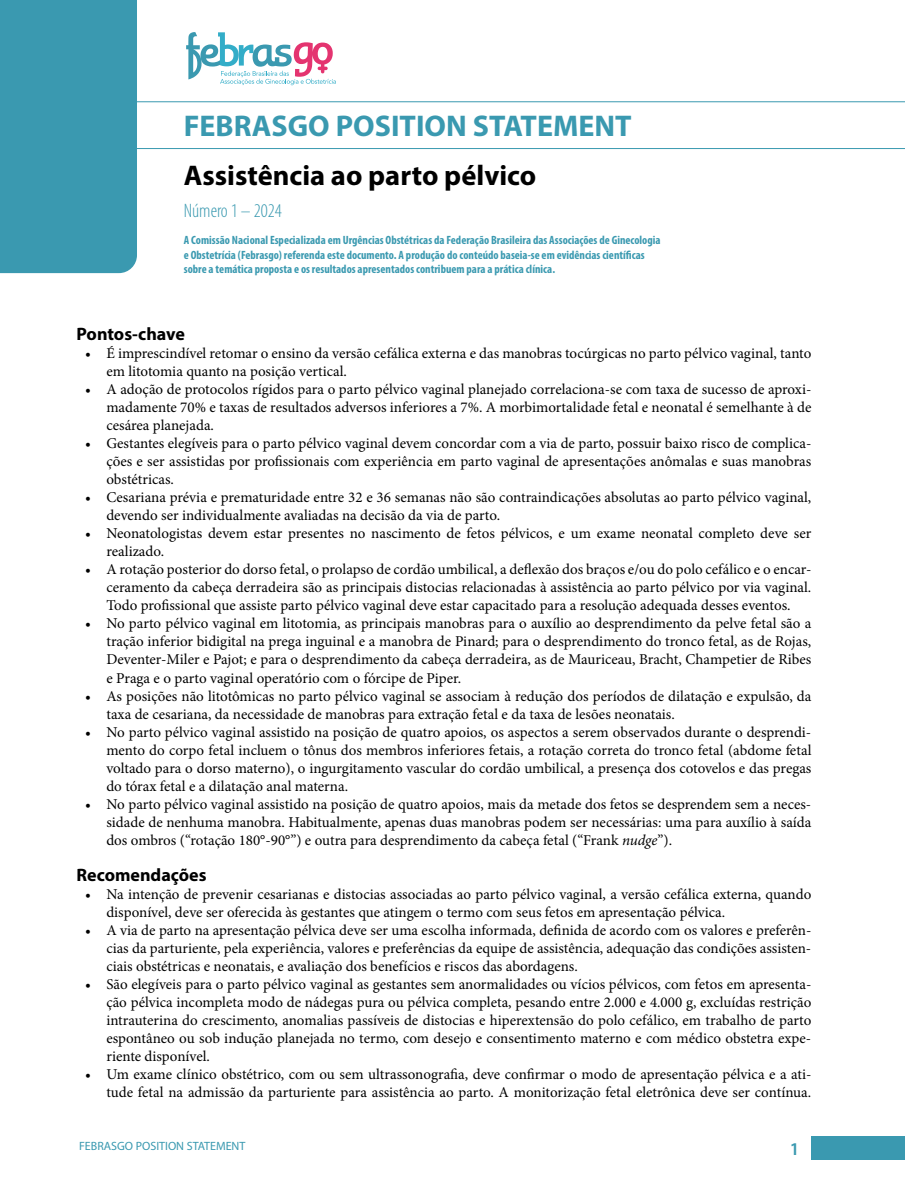
<style>
.page{position:relative;width:905px;height:1202px;background:#fff}
.page>*{position:absolute;margin:0;border:0;box-sizing:border-box;transform-origin:0 0}
.t1{font:700 30px "Myriad Pro";color:#3a99b0}
.t2{font:700 28.5px "Myriad Pro";color:#000}
.t3{font:300 condensed 19.5px "Myriad Pro";color:#3a99b0}
.t4{font:700 18px "Myriad Pro";color:#000}
.t5{font:600 18px "Myriad Pro";color:#3a99b0}
.t6{font:15px/18px "Minion Pro";color:#000;text-align:justify}
.t7{font:700 condensed 12px/14.4px "Myriad Pro";color:#3a99b0}
.t8{font:12px "Myriad Pro";color:#3a99b0}
.s1{font-style:italic}
</style>
<div class="page">
<div style="left:811px;top:1135px;width:93px;height:23px;background:#3a99b0"></div>
<svg style="left:0;top:0;width:904px;height:273px"></svg>
<h1 class="t1" style="left:184px;top:106px;width:449px">FEBRASGO POSITION STATEMENT</h1>
<h2 class="t2" style="left:184px;top:157px;width:354px">Assistência ao parto pélvico</h2>
<h3 class="t3" style="left:184px;top:199px;width:99px">Número 1 – 2024</h3>
<p class="t7" style="left:184px;top:233px;width:478px">A Comissão Nacional Especializada em Urgências Obstétricas da Federação Brasileira das Associações de Ginecologia e Obstetrícia (Febrasgo) referenda este documento. A produção do conteúdo baseia-se em evidências científicas sobre a temática proposta e os resultados apresentados contribuem para a prática clínica.</p>
<p class="t4" style="left:77px;top:322px;width:110px">Pontos-chave</p>
<p class="t6" style="left:106px;top:344px;width:706px;text-indent:-21px">• É imprescindível retomar o ensino da versão cefálica externa e das manobras tocúrgicas no parto pélvico vaginal, tanto em litotomia quanto na posição vertical.</p>
<p class="t6" style="left:106px;top:380px;width:706px;text-indent:-21px">• A adoção de protocolos rígidos para o parto pélvico vaginal planejado correlaciona-se com taxa de sucesso de aproxi&shy;madamente 70% e taxas de resultados adversos inferiores a 7%. A morbimortalidade fetal e neonatal é semelhante à de cesárea planejada.</p>
<p class="t6" style="left:106px;top:434px;width:706px;text-indent:-21px">• Gestantes elegíveis para o parto pélvico vaginal devem concordar com a via de parto, possuir baixo risco de complica&shy;ções e ser assistidas por profissionais com experiência em parto vaginal de apresentações anômalas e suas manobras obstétricas.</p>
<p class="t6" style="left:106px;top:488px;width:706px;text-indent:-21px">• Cesariana prévia e prematuridade entre 32 e 36 semanas não são contraindicações absolutas ao parto pélvico vaginal, devendo ser individualmente avaliadas na decisão da via de parto.</p>
<p class="t6" style="left:106px;top:524px;width:706px;text-indent:-21px">• Neonatologistas devem estar presentes no nascimento de fetos pélvicos, e um exame neonatal completo deve ser realizado.</p>
<p class="t6" style="left:106px;top:560px;width:706px;text-indent:-21px">• A rotação posterior do dorso fetal, o prolapso de cordão umbilical, a deflexão dos braços e/ou do polo cefálico e o encar&shy;ceramento da cabeça derradeira são as principais distocias relacionadas à assistência ao parto pélvico por via vaginal.<br>Todo profissional que assiste parto pélvico vaginal deve estar capacitado para a resolução adequada desses eventos.</p>
<p class="t6" style="left:106px;top:614px;width:706px;text-indent:-21px">• No parto pélvico vaginal em litotomia, as principais manobras para o auxílio ao desprendimento da pelve fetal são a tração inferior bidigital na prega inguinal e a manobra de Pinard; para o desprendimento do tronco fetal, as de Rojas, Deventer-Miler e Pajot; e para o desprendimento da cabeça derradeira, as de Mauriceau, Bracht, Champetier de Ribes e Praga e o parto vaginal operatório com o fórcipe de Piper.</p>
<p class="t6" style="left:106px;top:686px;width:706px;text-indent:-21px">• As posições não litotômicas no parto pélvico vaginal se associam à redução dos períodos de dilatação e expulsão, da taxa de cesariana, da necessidade de manobras para extração fetal e da taxa de lesões neonatais.</p>
<p class="t6" style="left:106px;top:722px;width:706px;text-indent:-21px">• No parto pélvico vaginal assistido na posição de quatro apoios, os aspectos a serem observados durante o desprendi&shy;mento do corpo fetal incluem o tônus dos membros inferiores fetais, a rotação correta do tronco fetal (abdome fetal voltado para o dorso materno), o ingurgitamento vascular do cordão umbilical, a presença dos cotovelos e das pregas do tórax fetal e a dilatação anal materna.</p>
<p class="t6" style="left:106px;top:794px;width:706px;text-indent:-21px">• No parto pélvico vaginal assistido na posição de quatro apoios, mais da metade dos fetos se desprendem sem a neces&shy;sidade de nenhuma manobra. Habitualmente, apenas duas manobras podem ser necessárias: uma para auxílio à saída dos ombros (“rotação 180°-90°”) e outra para desprendimento da cabeça fetal (“Frank <span class="s1">nudge</span>”).</p>
<p class="t4" style="left:77px;top:862px;width:131px">Recomendações</p>
<p class="t6" style="left:106px;top:884px;width:706px;text-indent:-21px">• Na intenção de prevenir cesarianas e distocias associadas ao parto pélvico vaginal, a versão cefálica externa, quando disponível, deve ser oferecida às gestantes que atingem o termo com seus fetos em apresentação pélvica.</p>
<p class="t6" style="left:106px;top:920px;width:706px;text-indent:-21px">• A via de parto na apresentação pélvica deve ser uma escolha informada, definida de acordo com os valores e preferên&shy;cias da parturiente, pela experiência, valores e preferências da equipe de assistência, adequação das condições assisten&shy;ciais obstétricas e neonatais, e avaliação dos benefícios e riscos das abordagens.</p>
<p class="t6" style="left:106px;top:974px;width:706px;text-indent:-21px">• São elegíveis para o parto pélvico vaginal as gestantes sem anormalidades ou vícios pélvicos, com fetos em apresenta&shy;ção pélvica incompleta modo de nádegas pura ou pélvica completa, pesando entre 2.000 e 4.000 g, excluídas restrição intrauterina do crescimento, anomalias passíveis de distocias e hiperextensão do polo cefálico, em trabalho de parto espontâneo ou sob indução planejada no termo, com desejo e consentimento materno e com médico obstetra expe&shy;riente disponível.</p>
<p class="t6" style="left:85px;top:1064px;width:727px;text-align:right">• Um exame clínico obstétrico, com ou sem ultrassonografia, deve confirmar o modo de apresentação pélvica e a ati&shy;tude fetal na admissão da parturiente para assistência ao parto. A monitorização fetal eletrônica deve ser contínua.</p>
<p class="t8" style="left:79px;top:1138px;width:168px">FEBRASGO POSITION STATEMENT</p>
<p class="t5" style="left:789px;top:1137px;width:11px">1</p>
</div>
